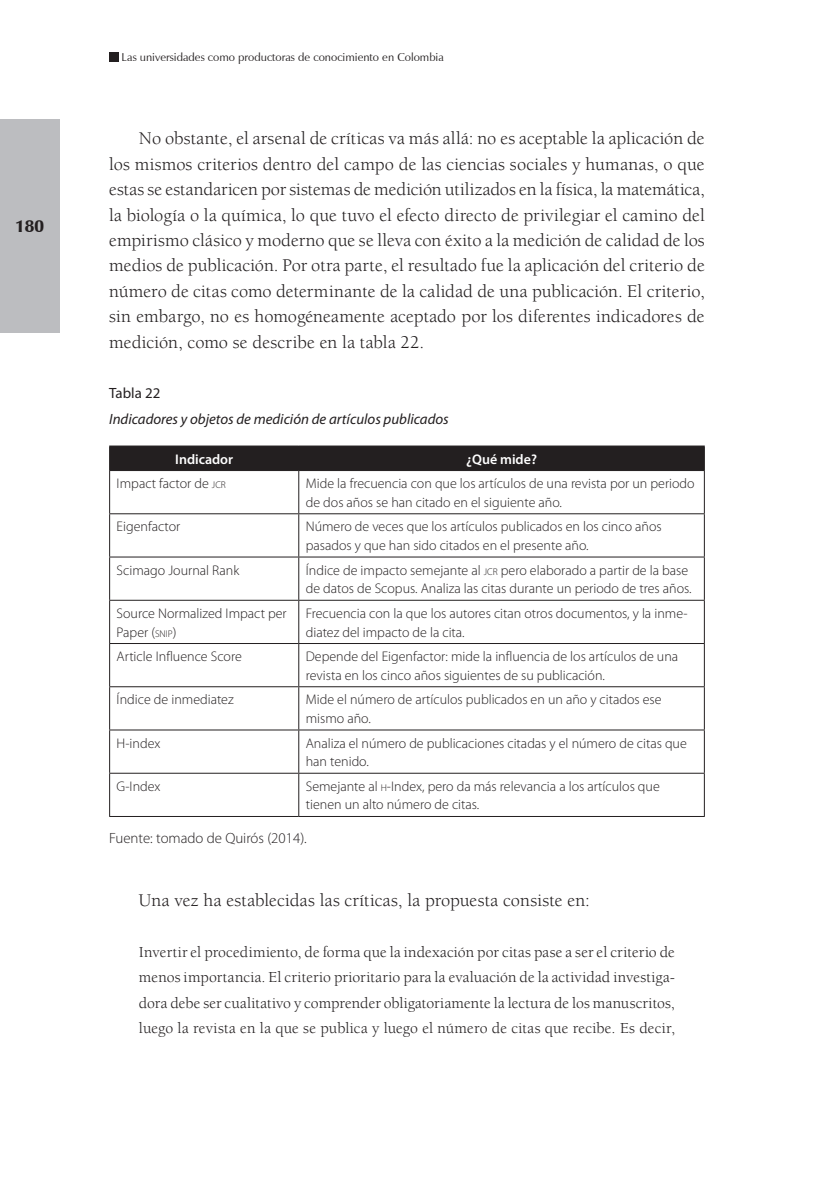
<style>
.page{position:relative;width:819px;height:1191px;background:#fff}
.page>*{position:absolute;margin:0;border:0;box-sizing:border-box;transform-origin:0 0}
.texto_corrido{font:18.38px/25.4px "Berkeley Std";letter-spacing:.005em;color:#231f20;text-align:justify}
.t1{font:900 17.5px "Zapf Humanist 601 BT";color:#231f20}
.CITA{font:15.75px/25.4px "Berkeley Std";letter-spacing:.01em;color:#231f20;text-align:justify}
.Título_cuadro{font:italic 14.88px "Myriad Pro";color:#231f20}
.FUENTE{font:300 14.88px "Myriad Pro";color:#231f20}
.Título_cuadro-2{font:14.88px "Myriad Pro";color:#231f20}
.TEXTO_CUADRO{font:300 14px/18.7px "Myriad Pro";color:#231f20}
.TEXTO_CUADRO-2{font:600 14px "Myriad Pro";color:#fff}
.t2{font:11.38px "Zapf Humanist 601 BT";color:#231f20}
.s1{font-size:9.8px}
</style>
<div class="page">
<div style="left:0;top:119px;width:59px;height:213px;background:#bcbdc0"></div>
<div style="left:109px;top:52px;width:10px;height:10px;background:#231f20"></div>
<hr style="left:109px;top:445px;width:190px;height:1px;background:#231f20">
<hr style="left:299px;top:445px;width:405px;height:1px;background:#231f20">
<div style="left:109px;top:446px;width:596px;height:24px;background:#231f20"></div>
<hr style="left:109px;top:470px;width:190px;height:1px;background:#231f20">
<hr style="left:109px;top:471px;width:1px;height:42px;background:#231f20">
<hr style="left:299px;top:470px;width:405px;height:1px;background:#231f20">
<hr style="left:298px;top:471px;width:1px;height:42px;background:#231f20">
<hr style="left:704px;top:471px;width:1px;height:42px;background:#231f20">
<hr style="left:109px;top:513px;width:190px;height:1px;background:#231f20">
<hr style="left:109px;top:514px;width:1px;height:42px;background:#231f20">
<hr style="left:299px;top:513px;width:405px;height:1px;background:#231f20">
<hr style="left:298px;top:514px;width:1px;height:42px;background:#231f20">
<hr style="left:704px;top:514px;width:1px;height:42px;background:#231f20">
<hr style="left:109px;top:556px;width:190px;height:1px;background:#231f20">
<hr style="left:109px;top:557px;width:1px;height:43px;background:#231f20">
<hr style="left:299px;top:556px;width:405px;height:1px;background:#231f20">
<hr style="left:298px;top:557px;width:1px;height:43px;background:#231f20">
<hr style="left:704px;top:557px;width:1px;height:43px;background:#231f20">
<hr style="left:109px;top:600px;width:190px;height:1px;background:#231f20">
<hr style="left:109px;top:600px;width:1px;height:43px;background:#231f20">
<hr style="left:299px;top:600px;width:405px;height:1px;background:#231f20">
<hr style="left:298px;top:600px;width:1px;height:43px;background:#231f20">
<hr style="left:704px;top:600px;width:1px;height:43px;background:#231f20">
<hr style="left:109px;top:643px;width:190px;height:1px;background:#231f20">
<hr style="left:109px;top:644px;width:1px;height:42px;background:#231f20">
<hr style="left:299px;top:643px;width:405px;height:1px;background:#231f20">
<hr style="left:298px;top:644px;width:1px;height:42px;background:#231f20">
<hr style="left:704px;top:644px;width:1px;height:42px;background:#231f20">
<hr style="left:109px;top:686px;width:190px;height:1px;background:#231f20">
<hr style="left:109px;top:687px;width:1px;height:42px;background:#231f20">
<hr style="left:299px;top:686px;width:405px;height:1px;background:#231f20">
<hr style="left:298px;top:687px;width:1px;height:42px;background:#231f20">
<hr style="left:704px;top:687px;width:1px;height:42px;background:#231f20">
<hr style="left:109px;top:729px;width:190px;height:1px;background:#231f20">
<hr style="left:109px;top:730px;width:1px;height:43px;background:#231f20">
<hr style="left:299px;top:729px;width:405px;height:1px;background:#231f20">
<hr style="left:298px;top:730px;width:1px;height:43px;background:#231f20">
<hr style="left:704px;top:730px;width:1px;height:43px;background:#231f20">
<hr style="left:109px;top:773px;width:190px;height:1px;background:#231f20">
<hr style="left:109px;top:773px;width:1px;height:43px;background:#231f20">
<hr style="left:299px;top:773px;width:405px;height:1px;background:#231f20">
<hr style="left:298px;top:773px;width:1px;height:43px;background:#231f20">
<hr style="left:704px;top:773px;width:1px;height:43px;background:#231f20">
<hr style="left:109px;top:816px;width:190px;height:1px;background:#231f20">
<hr style="left:299px;top:816px;width:405px;height:1px;background:#231f20">
<p class="t1" style="left:15px;top:215px;width:30px">180</p>
<p class="t2" style="left:122px;top:50px;width:324px">Las universidades como productoras de conocimiento en Colombia</p>
<p class="texto_corrido" style="left:109px;top:126px;width:597px;text-indent:30px">No obstante, el arsenal de críticas va más allá: no es aceptable la aplicación de los mismos criterios dentro del campo de las ciencias sociales y humanas, o que estas se estandaricen por sistemas de medición utilizados en la física, la matemática, la biología o la química, lo que tuvo el efecto directo de privilegiar el camino del empirismo clásico y moderno que se lleva con éxito a la medición de calidad de los medios de publicación. Por otra parte, el resultado fue la aplicación del criterio de número de citas como determinante de la calidad de una publicación. El criterio, sin embargo, no es homogéneamente aceptado por los diferentes indicadores de medición, como se describe en la tabla 22.</p>
<p class="Título_cuadro-2" style="left:109px;top:384px;width:53px">Tabla 22</p>
<p class="Título_cuadro" style="left:109px;top:409px;width:341px">Indicadores y objetos de medición de artículos publicados</p>
<p class="TEXTO_CUADRO-2" style="left:175px;top:450px;width:59px">Indicador</p>
<p class="TEXTO_CUADRO-2" style="left:466px;top:450px;width:72px">¿Qué mide?</p>
<p class="TEXTO_CUADRO" style="left:117px;top:474px;width:111px">Impact factor de <span class="s1">JCR</span></p>
<p class="TEXTO_CUADRO" style="left:306px;top:474px;width:390px">Mide la frecuencia con que los artículos de una revista por un periodo de dos años se han citado en el siguiente año.</p>
<p class="TEXTO_CUADRO" style="left:117px;top:517px;width:65px">Eigenfactor</p>
<p class="TEXTO_CUADRO" style="left:306px;top:517px;width:357px">Número de veces que los artículos publicados en los cinco años pasados y que han sido citados en el presente año.</p>
<p class="TEXTO_CUADRO" style="left:117px;top:560px;width:124px">Scimago Journal Rank</p>
<p class="TEXTO_CUADRO" style="left:306px;top:560px;width:387px">Índice de impacto semejante al <span class="s1">JCR</span> pero elaborado a partir de la base de datos de Scopus. Analiza las citas durante un periodo de tres años.</p>
<p class="TEXTO_CUADRO" style="left:117px;top:603px;width:171px">Source Normalized Impact per<br>Paper (<span class="s1">SNIP</span>)</p>
<p class="TEXTO_CUADRO" style="left:306px;top:603px;width:383px">Frecuencia con la que los autores citan otros documentos, y la inme&shy;diatez del impacto de la cita.</p>
<p class="TEXTO_CUADRO" style="left:117px;top:647px;width:127px">Article Influence Score</p>
<p class="TEXTO_CUADRO" style="left:306px;top:647px;width:374px">Depende del Eigenfactor: mide la influencia de los artículos de una revista en los cinco años siguientes de su publicación.</p>
<p class="TEXTO_CUADRO" style="left:117px;top:690px;width:119px">Índice de inmediatez</p>
<p class="TEXTO_CUADRO" style="left:306px;top:690px;width:357px">Mide el número de artículos publicados en un año y citados ese mismo año.</p>
<p class="TEXTO_CUADRO" style="left:117px;top:733px;width:45px">H-index</p>
<p class="TEXTO_CUADRO" style="left:306px;top:733px;width:382px">Analiza el número de publicaciones citadas y el número de citas que han tenido.</p>
<p class="TEXTO_CUADRO" style="left:117px;top:776px;width:45px">G-Index</p>
<p class="TEXTO_CUADRO" style="left:306px;top:776px;width:355px">Semejante al <span class="s1">H</span>-Index, pero da más relevancia a los artículos que tienen un alto número de citas.</p>
<p class="FUENTE" style="left:109px;top:829px;width:199px">Fuente: tomado de Quirós (2014).</p>
<p class="texto_corrido" style="left:139px;top:888px;width:452px">Una vez ha establecidas las críticas, la propuesta consiste en:</p>
<p class="CITA" style="left:139px;top:939px;width:537px">Invertir el procedimiento, de forma que la indexación por citas pase a ser el criterio de menos importancia. El criterio prioritario para la evaluación de la actividad investiga&shy;dora debe ser cualitativo y comprender obligatoriamente la lectura de los manuscritos, luego la revista en la que se publica y luego el número de citas que recibe. Es decir,</p>
</div>
